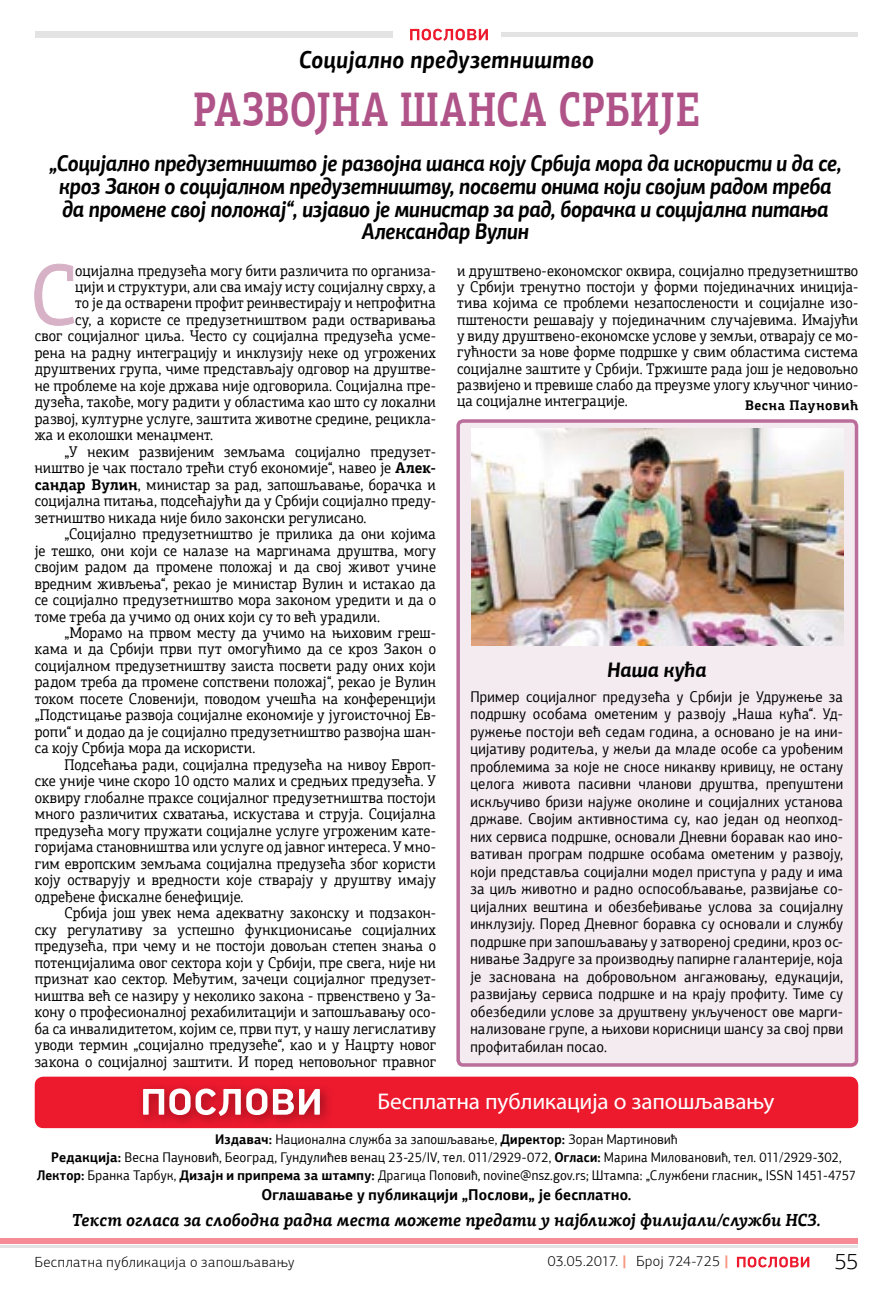
<style>
.page{position:relative;width:893px;height:1290px;background:#fff}
.page>*{position:absolute;margin:0;border:0;box-sizing:border-box;transform-origin:0 0}
.t1{font:86.8px "PF Agora Slab Pro";color:#d7b1c6;scale:.92 1}
.t2{font:700 48.48px "PF Agora Slab Pro";letter-spacing:.005em;color:#af5389;scale:.75 1}
.t3{font:italic 700 24.5px "PF Agora Sans Pro";letter-spacing:.02em;color:#000;scale:.87 1}
.t4{font:italic 700 22.75px/22.8px "PF Agora Sans Pro";letter-spacing:-.01em;color:#000;text-align:center;scale:.87 1}
.t5{font:22.75px "Myriad Pro";letter-spacing:-.005em;color:#fff}
.t6{font:300 22.75px "PF Agora Sans Pro";color:#000}
.t7{font:italic 700 21px "PF Agora Sans Pro";letter-spacing:.01em;color:#000;scale:.92 1}
.t8{font:italic 700 17.5px "PF Agora Slab Pro";color:#000;scale:.92 1}
.t9{font:700 15.75px "PF Agora Sans Pro";letter-spacing:.015em;color:#000;scale:.92 1}
.t10{font:15.58px/16.3px "PF Agora Slab Pro";letter-spacing:.01em;color:#000;text-align:justify;scale:.92 1}
.t11{font:15.58px/17.5px "PF Agora Sans Pro";letter-spacing:.015em;color:#000;text-align:justify;scale:.92 1}
.t12{font:300 14.7px "PF Agora Sans Pro";letter-spacing:.03em;color:#000}
.t13{font:14px/17.8px "PF Agora Sans Pro";letter-spacing:.02em;color:#000;text-align:center;scale:.91 1}
.t14{font:700 14px "PF Agora Slab Pro";letter-spacing:.05em;color:#000;scale:.92 1}
.s1{font-weight:700}
.s2{font-weight:900;color:#f69780}
</style>
<div class="page">
<svg style="left:410px;top:29px;width:78px;height:12px"></svg>
<div style="left:35px;top:32px;width:358px;height:6px;background:#e3e3e3"></div>
<div style="left:501px;top:32px;width:357px;height:5px;background:#e3e3e3"></div>
<div style="left:0;top:1238px;width:858px;height:5px;background:#f68c96"></div>
<hr style="left:0;top:1245px;width:858px;height:2px;background:#000">
<svg style="left:737px;top:1256px;width:72px;height:12px"></svg>
<svg style="left:34px;top:263px;width:41px;height:63px"></svg>
<div style="left:35px;top:1076px;width:823px;height:52px;background:#ed1a2e;border-radius:9px"></div>
<div style="left:137px;top:1083px;width:196px;height:45px;background:#000;opacity:.34"></div>
<svg style="left:143px;top:1088px;width:177px;height:28px"></svg>
<div style="left:458px;top:421px;width:398px;height:644px;background:#f2e8ed;border-radius:5px"></div>
<div style="left:456px;top:419px;width:402px;height:648px;border:4px solid #af5389;border-radius:5px"></div>
<img style="left:471px;top:429px;width:372px;height:217px">
<h3 class="t3" style="left:299px;top:44px;width:341px">Социјално предузетништво</h3>
<h2 class="t2" style="left:193px;top:79px;width:677px">РАЗВОЈНА ШАНСА СРБИЈЕ</h2>
<p class="t4" style="left:49px;top:152px;width:913px">„Социјално предузетништво је развојна шанса коју Србија мора да искористи и да се, кроз Закон о социјалном предузетништву, посвети онима који својим радом треба да промене свој положај“, изјавио је министар за рад, борачка и социјална питања Александар Вулин</p>
<h1 class="t1" style="left:31px;top:242px;width:51px">С</h1>
<p class="t10" style="left:75px;top:262px;width:394px">оцијална предузећа могу бити различита по организа-</p>
<p class="t10" style="left:75px;top:279px;width:394px">цији и структури, али сва имају исту социјалну сврху, а</p>
<p class="t10" style="left:75px;top:295px;width:394px">то је да остварени профит реинвестирају и непрофитна</p>
<p class="t10" style="left:75px;top:311px;width:394px">су, а користе се предузетништвом ради остваривања</p>
<p class="t10" style="left:35px;top:328px;width:438px">свог социјалног циља. Често су социјална предузећа усме-</p>
<p class="t10" style="left:35px;top:344px;width:438px">рена на радну интеграцију и инклузију неке од угрожених</p>
<p class="t10" style="left:35px;top:361px;width:438px">друштвених група, чиме представљају одговор на друштве-</p>
<p class="t10" style="left:35px;top:377px;width:438px">не проблеме на које држава није одговорила. Социјална пре-</p>
<p class="t10" style="left:35px;top:394px;width:438px">дузећа, такође, могу радити у областима као што су локални</p>
<p class="t10" style="left:35px;top:410px;width:438px">развој, културне услуге, заштита животне средине, рецикла-</p>
<p class="t10" style="left:35px;top:427px;width:195px">жа и еколошки менаџмент.</p>
<p class="t10" style="left:64px;top:443px;width:405px">„У неким развијеним земљама социјално предузет-</p>
<p class="t10" style="left:35px;top:459px;width:438px">ништво је чак постало трећи стуб економије“, навео је <span class="s1">Алек-</span></p>
<p class="t10" style="left:35px;top:476px;width:438px"><span class="s1">сандар Вулин</span>, министар за рад, запошљавање, борачка и</p>
<p class="t10" style="left:35px;top:492px;width:438px">социјална питања, подсећајући да у Србији социјално преду-</p>
<p class="t10" style="left:35px;top:509px;width:362px">зетништво никада није било законски регулисано.</p>
<p class="t10" style="left:64px;top:525px;width:405px">„Социјално предузетништво је прилика да они којима</p>
<p class="t10" style="left:35px;top:542px;width:438px">је тешко, они који се налазе на маргинама друштва, могу</p>
<p class="t10" style="left:35px;top:558px;width:438px">својим радом да промене положај и да свој живот учине</p>
<p class="t10" style="left:35px;top:575px;width:438px">вредним живљења“, рекао је министар Вулин и истакао да</p>
<p class="t10" style="left:35px;top:591px;width:438px">се социјално предузетништво мора законом уредити и да о</p>
<p class="t10" style="left:35px;top:608px;width:377px">томе треба да учимо од оних који су то већ урадили.</p>
<p class="t10" style="left:64px;top:624px;width:405px">„Морамо на првом месту да учимо на њиховим греш-</p>
<p class="t10" style="left:35px;top:641px;width:438px">кама и да Србији први пут омогућимо да се кроз Закон о</p>
<p class="t10" style="left:35px;top:657px;width:438px">социјалном предузетништву заиста посвети раду оних који</p>
<p class="t10" style="left:35px;top:674px;width:438px">радом треба да промене сопствени положај“, рекао је Вулин</p>
<p class="t10" style="left:35px;top:690px;width:438px">током посете Словенији, поводом учешћа на конференцији</p>
<p class="t10" style="left:35px;top:707px;width:438px">„Подстицање развоја социјалне економије у југоисточној Ев-</p>
<p class="t10" style="left:35px;top:723px;width:438px">ропи“ и додао да је социјално предузетништво развојна шан-</p>
<p class="t10" style="left:35px;top:740px;width:241px">са коју Србија мора да искористи.</p>
<p class="t10" style="left:64px;top:756px;width:405px">Подсећања ради, социјална предузећа на нивоу Европ-</p>
<p class="t10" style="left:35px;top:773px;width:438px">ске уније чине скоро 10 одсто малих и средњих предузећа. У</p>
<p class="t10" style="left:35px;top:789px;width:438px">оквиру глобалне праксе социјалног предузетништва постоји</p>
<p class="t10" style="left:35px;top:806px;width:438px">много различитих схватања, искустава и струја. Социјална</p>
<p class="t10" style="left:35px;top:822px;width:438px">предузећа могу пружати социјалне услуге угроженим кате-</p>
<p class="t10" style="left:35px;top:839px;width:438px">горијама становништва или услуге од јавног интереса. У мно-</p>
<p class="t10" style="left:35px;top:855px;width:438px">гим европским земљама социјална предузећа због користи</p>
<p class="t10" style="left:35px;top:872px;width:438px">коју остварују и вредности које стварају у друштву имају</p>
<p class="t10" style="left:35px;top:888px;width:229px">одређене фискалне бенефиције.</p>
<p class="t10" style="left:64px;top:905px;width:405px">Србија још увек нема адекватну законску и подзакон-</p>
<p class="t10" style="left:35px;top:921px;width:438px">ску регулативу за успешно функционисање социјалних</p>
<p class="t10" style="left:35px;top:938px;width:438px">предузећа, при чему и не постоји довољан степен знања о</p>
<p class="t10" style="left:35px;top:954px;width:438px">потенцијалима овог сектора који у Србији, пре свега, није ни</p>
<p class="t10" style="left:35px;top:971px;width:438px">признат као сектор. Међутим, зачеци социјалног предузет-</p>
<p class="t10" style="left:35px;top:987px;width:438px">ништва већ се назиру у неколико закона - првенствено у За-</p>
<p class="t10" style="left:35px;top:1004px;width:438px">кону о професионалној рехабилитацији и запошљавању осо-</p>
<p class="t10" style="left:35px;top:1020px;width:438px">ба са инвалидитетом, којим се, први пут, у нашу легислативу</p>
<p class="t10" style="left:35px;top:1037px;width:438px">уводи термин „социјално предузеће“, као и у Нацрту новог</p>
<p class="t10" style="left:35px;top:1053px;width:438px">закона о социјалној заштити. И поред неповољног правног</p>
<p class="t10" style="left:457px;top:262px;width:438px">и друштвено-економског оквира, социјално предузетништво у Србији тренутно постоји у форми појединачних иниција&shy;тива којима се проблеми незапослености и социјалне изо&shy;пштености решавају у појединачним случајевима. Имајући у виду друштвено-економске услове у земљи, отварају се мо&shy;гућности за нове форме подршке у свим областима система социјалне заштите у Србији. Тржиште рада још је недовољно развијено и превише слабо да преузме улогу кључног чинио&shy;ца социјалне интеграције.</p>
<p class="t14" style="left:745px;top:396px;width:125px">Весна Пауновић</p>
<h3 class="t7" style="left:607px;top:657px;width:110px">Наша кућа</h3>
<p class="t11" style="left:470px;top:688px;width:407px">Пример социјалног предузећа у Србији је Удружење за подршку особама ометеним у развоју „Наша кућа“. Уд&shy;ружење постоји већ седам година, а основано је на ини&shy;цијативу родитеља, у жељи да младе особе са урођеним проблемима за које не сносе никакву кривицу, не остану целога живота пасивни чланови друштва, препуштени искључиво бризи најуже околине и социјалних установа државе. Својим активностима су, као један од неопход&shy;них сервиса подршке, основали Дневни боравак као ино&shy;вативан програм подршке особама ометеним у развоју, који представља социјални модел приступа у раду и има за циљ животно и радно оспособљавање, развијање со&shy;цијалних вештина и обезбеђивање услова за социјалну инклузију. Поред Дневног боравка су основали и службу подршке при запошљавању у затвореној средини, кроз ос&shy;нивање Задруге за производњу папирне галантерије, која је заснована на добровољном ангажовању, едукацији, развијању сервиса подршке и на крају профиту. Тиме су обезбедили услове за друштвену укљученост ове марги&shy;нализоване групе, а њихови корисници шансу за свој први профитабилан посао.</p>
<h3 class="t5" style="left:377px;top:1087px;width:399px">Бесплатна публикација о запошљавању</h3>
<p class="t13" style="left:37px;top:1130px;width:902px"><span class="s1">Издавач:</span> Национална служба за запошљавање, <span class="s1">Директор:</span> Зоран Мартиновић<br><span class="s1">Редакција:</span> Весна Пауновић, Београд, Гундулићев венац 23-25/IV, тел. 011/2929-072, <span class="s1">Огласи:</span> Марина Миловановић, тел. 011/2929-302,<br><span class="s1">Лектор:</span> Бранка Тарбук, <span class="s1">Дизајн и припрема за штампу:</span> Драгица Поповић, novine@nsz.gov.rs; Штампа: „Службени гласник„ ISSN 1451-4757</p>
<p class="t9" style="left:261px;top:1184px;width:404px">Оглашавање у публикацији „Послови„ је бесплатно.</p>
<p class="t8" style="left:72px;top:1209px;width:815px">Текст огласа за слободна радна места можете предати у најближој филијали/служби НСЗ.</p>
<p class="t12" style="left:35px;top:1253px;width:261px">Бесплатна публикација о запошљавању</p>
<p class="t12" style="left:548px;top:1253px;width:183px">03.05.2017. <span class="s2">|</span> Број 724-725 <span class="s2">|</span></p>
<h3 class="t6" style="left:834px;top:1248px;width:25px">55</h3>
</div>
